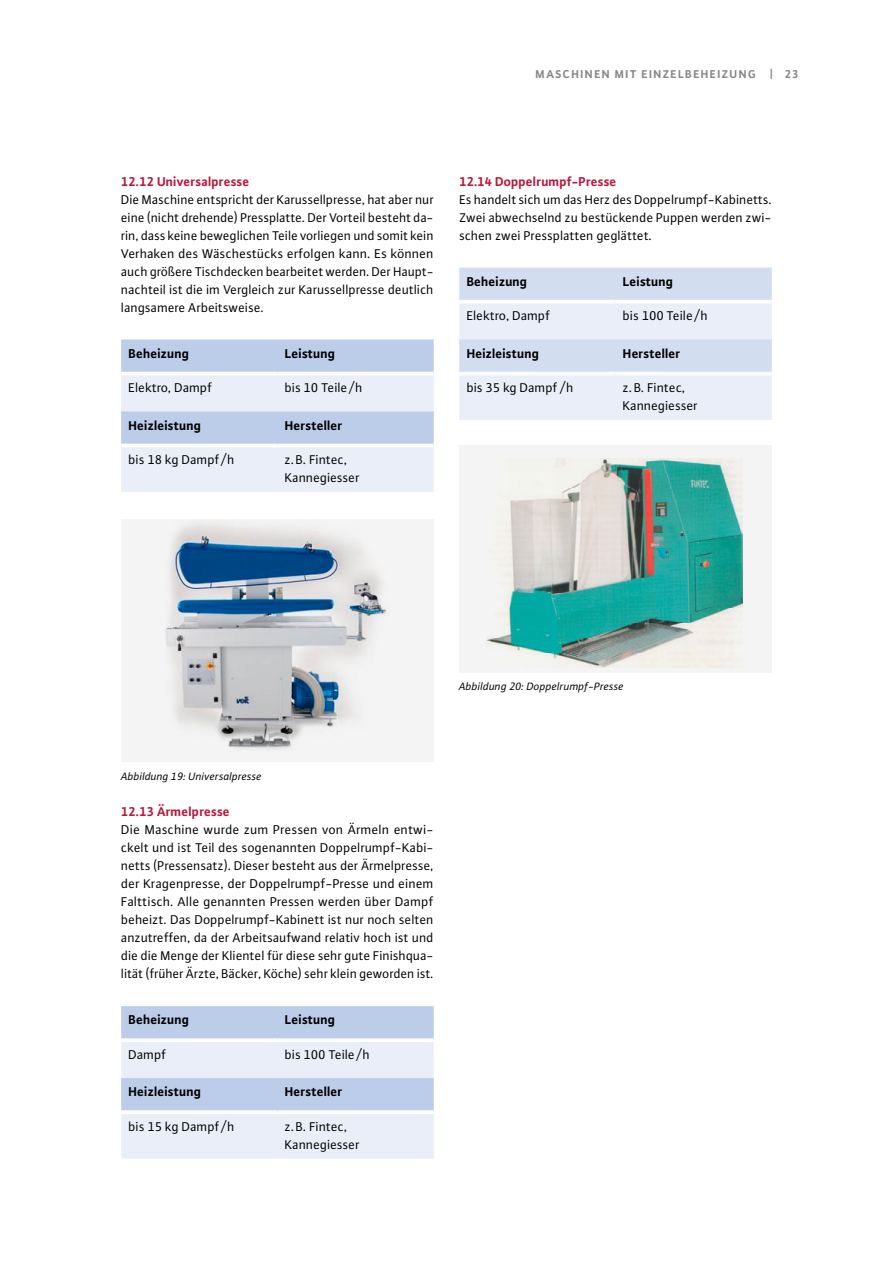
<style>
.page{position:relative;width:893px;height:1263px;background:#fff}
.page>*{position:absolute;margin:0;border:0;box-sizing:border-box;transform-origin:0 0}
.t1{font:13.5px/18px "Plus Sans Normal";letter-spacing:.005em;color:#000;text-align:justify}
.t2{font:700 13.5px "Plus Sans";letter-spacing:.005em;color:#000}
.t3{font:700 13.5px "Plus Sans";letter-spacing:.005em;color:#b61a3d}
.t4{font:12px "Plus Sans Bold SC";letter-spacing:.115em;color:#868786}
.t5{font:italic 11.25px "Plus Sans Normal";letter-spacing:.005em;color:#000}
.s1{font-family:"Plus Sans Bold SC";font-weight:400}
.s2{font-family:"Plus Sans Normal SC"}
.s3{font-family:"Plus Sans Normal SC Italic";font-style:normal}
</style>
<div class="page">
<div style="left:121px;top:519px;width:313px;height:243px;background:#f4f4f4"></div>
<img style="left:165px;top:524px;width:222px;height:225px">
<div style="left:459px;top:445px;width:313px;height:228px;background:#f4f4f4"></div>
<img style="left:486px;top:458px;width:256px;height:210px">
<svg style="left:121px;top:339px;width:313px;height:153px;background:#d6e0f1"></svg>
<hr style="left:121px;top:444px;width:156px;height:3px;background:#fff">
<hr style="left:277px;top:444px;width:157px;height:3px;background:#fff">
<svg style="left:121px;top:1006px;width:313px;height:153px;background:#d6e0f1"></svg>
<svg style="left:121px;top:1110px;width:156px;height:4px"></svg>
<svg style="left:277px;top:1110px;width:157px;height:4px"></svg>
<svg style="left:459px;top:268px;width:313px;height:152px;background:#e0e7f4"></svg>
<hr style="left:459px;top:372px;width:156px;height:3px;background:#fff">
<hr style="left:615px;top:372px;width:157px;height:3px;background:#fff">
<p class="t4" style="left:536px;top:66px;width:265px">MASCHINEN MIT EINZELBEHEIZUNG | 23</p>
<p class="t3" style="left:121px;top:172px;width:130px"><span class="s1">12</span>.<span class="s1">12</span> Universalpresse</p>
<p class="t1" style="left:121px;top:190px;width:314px">Die Maschine entspricht der Karussellpresse, hat aber nur eine (nicht drehende) Pressplatte. Der Vorteil besteht da&shy;rin, dass keine beweglichen Teile vorliegen und somit kein Verhaken des Wäschestücks erfolgen kann. Es können auch größere Tischdecken bearbeitet werden. Der Haupt&shy;nachteil ist die im Vergleich zur Karussellpresse deutlich langsamere Arbeitsweise.</p>
<p class="t2" style="left:129px;top:344px;width:62px">Beheizung</p>
<p class="t2" style="left:285px;top:344px;width:52px">Leistung</p>
<p class="t1" style="left:129px;top:378px;width:85px">Elektro, Dampf</p>
<p class="t1" style="left:285px;top:378px;width:79px">bis <span class="s2">10</span> Teile /h</p>
<p class="t2" style="left:129px;top:416px;width:74px">Heizleistung</p>
<p class="t2" style="left:285px;top:416px;width:59px">Hersteller</p>
<p class="t1" style="left:129px;top:450px;width:107px">bis <span class="s2">18</span> kg Dampf/h</p>
<p class="t1" style="left:285px;top:450px;width:76px">z.B. Fintec,<br>Kannegiesser</p>
<p class="t3" style="left:459px;top:172px;width:159px"><span class="s1">12</span>.<span class="s1">14</span> Doppelrumpf-Presse</p>
<p class="t1" style="left:459px;top:190px;width:314px">Es handelt sich um das Herz des Doppelrumpf-Kabinetts.<br>Zwei abwechselnd zu bestückende Puppen werden zwi&shy;schen zwei Pressplatten geglättet.</p>
<p class="t2" style="left:467px;top:272px;width:62px">Beheizung</p>
<p class="t2" style="left:623px;top:272px;width:52px">Leistung</p>
<p class="t1" style="left:467px;top:306px;width:85px">Elektro, Dampf</p>
<p class="t1" style="left:623px;top:306px;width:87px">bis <span class="s2">100</span> Teile /h</p>
<p class="t2" style="left:467px;top:344px;width:74px">Heizleistung</p>
<p class="t2" style="left:623px;top:344px;width:59px">Hersteller</p>
<p class="t1" style="left:467px;top:378px;width:109px">bis <span class="s2">35</span> kg Dampf /h</p>
<p class="t1" style="left:623px;top:378px;width:76px">z.B. Fintec,<br>Kannegiesser</p>
<p class="t5" style="left:459px;top:678px;width:166px">Abbildung <span class="s3">20</span>: Doppelrumpf-Presse</p>
<p class="t5" style="left:121px;top:768px;width:142px">Abbildung <span class="s3">19</span>: Universalpresse</p>
<p class="t3" style="left:121px;top:802px;width:110px"><span class="s1">12</span>.<span class="s1">13</span> Ärmelpresse</p>
<p class="t1" style="left:121px;top:820px;width:314px">Die Maschine wurde zum Pressen von Ärmeln entwi&shy;ckelt und ist Teil des sogenannten Doppelrumpf-Kabi&shy;netts (Pressensatz). Dieser besteht aus der Ärmelpresse, der Kragenpresse, der Doppelrumpf-Presse und einem Falttisch. Alle genannten Pressen werden über Dampf beheizt. Das Doppelrumpf-Kabinett ist nur noch selten anzutreffen, da der Arbeitsaufwand relativ hoch ist und die die Menge der Klientel für diese sehr gute Finishqua&shy;lität (früher Ärzte, Bäcker, Köche) sehr klein geworden ist.</p>
<p class="t2" style="left:129px;top:1011px;width:62px">Beheizung</p>
<p class="t2" style="left:285px;top:1011px;width:52px">Leistung</p>
<p class="t1" style="left:129px;top:1045px;width:39px">Dampf</p>
<p class="t1" style="left:285px;top:1045px;width:87px">bis <span class="s2">100</span> Teile /h</p>
<p class="t2" style="left:129px;top:1083px;width:74px">Heizleistung</p>
<p class="t2" style="left:285px;top:1083px;width:59px">Hersteller</p>
<p class="t1" style="left:129px;top:1117px;width:107px">bis <span class="s2">15</span> kg Dampf/h</p>
<p class="t1" style="left:285px;top:1117px;width:76px">z.B. Fintec,<br>Kannegiesser</p>
</div>
